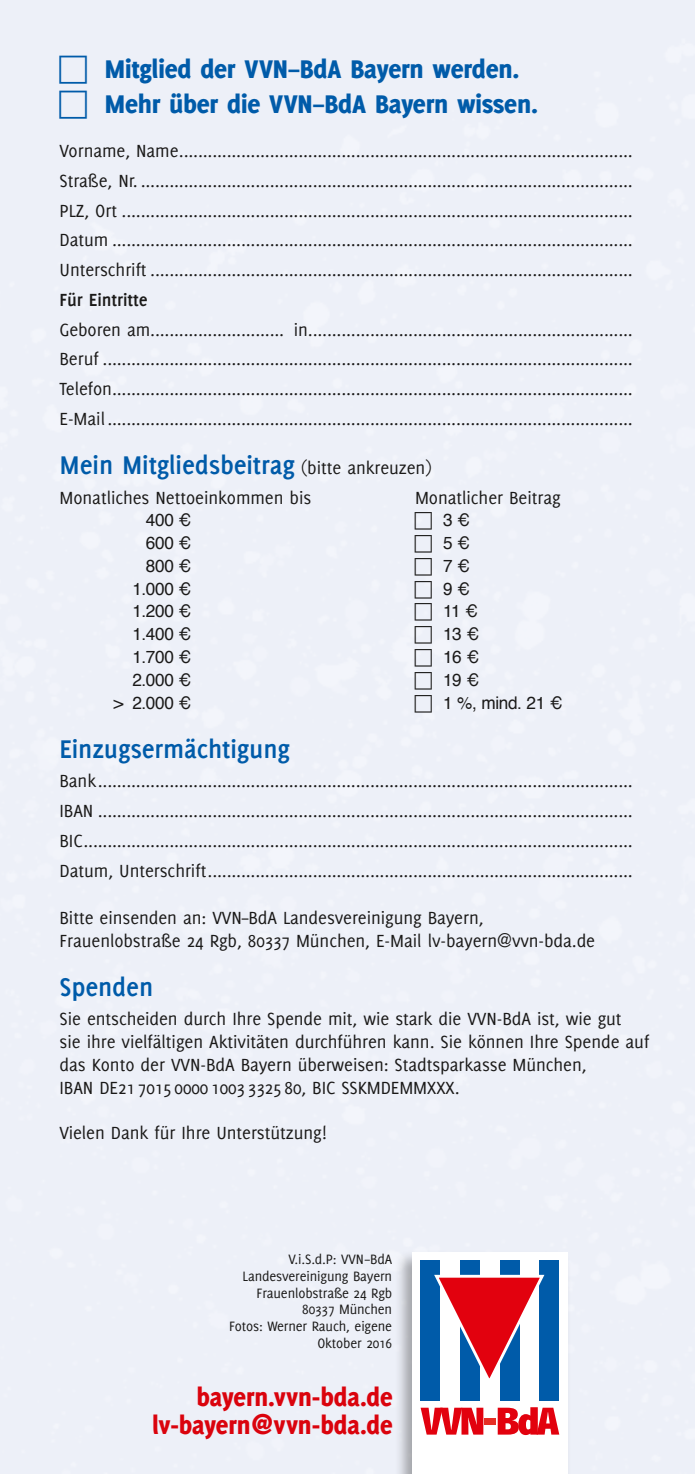
<style>
.page{position:relative;width:695px;height:1474px;background:#fff}
.page>*{position:absolute;margin:0;border:0;box-sizing:border-box;transform-origin:0 0}
.t1{font:800 28px/35px "Delicious";letter-spacing:-.005em;color:#005ba9}
.t2{font:700 28px "Delicious";letter-spacing:-.005em;color:#005ba9}
.t3{font:800 28px/28px "Delicious";letter-spacing:-.005em;color:#da030d;text-align:right;scale:.95 1}
.t4{font:19.25px/29.8px "Delicious";letter-spacing:-.005em;color:#1a1918;text-align:justify}
.t5{font:700 19.25px "Delicious";letter-spacing:-.005em;color:#1a1918}
.t6{font:17.5px "Helvetica";letter-spacing:-.02em;color:#1a1918}
.t7{font:14.88px/16.8px "Delicious";letter-spacing:-.01em;color:#1a1918;text-align:right}
.s1{font-weight:400;font-size:19.25px;color:#1a1918}
</style>
<div class="page">
<div style="left:0;top:0;width:694px;height:1473px;background:#edf0f8"></div>
<div style="left:394px;top:1248px;width:177px;height:225px;background:#1a1918;opacity:.35"></div>
<div style="left:412px;top:1252px;width:155px;height:221px;background:#fff"></div>
<div style="left:420px;top:1260px;width:20px;height:140px;background:#005ba9"></div>
<div style="left:539px;top:1260px;width:20px;height:140px;background:#005ba9"></div>
<div style="left:499px;top:1260px;width:20px;height:140px;background:#005ba9"></div>
<div style="left:460px;top:1260px;width:20px;height:140px;background:#005ba9"></div>
<svg style="left:434px;top:1270px;width:111px;height:119px"></svg>
<svg style="left:420px;top:1407px;width:63px;height:27px"></svg>
<svg style="left:497px;top:1407px;width:62px;height:27px"></svg>
<div style="left:484px;top:1417px;width:12px;height:7px;background:#e62e25"></div>
<h1 class="t1" style="left:105px;top:53px;width:435px">Mitglied der VVN–BdA Bayern werden.<br>Mehr über die VVN–BdA Bayern wissen.</h1>
<p class="t4" style="left:60px;top:136px;width:574px">Vorname, Name ...............................................................................................<br>Straße, Nr. .......................................................................................................<br>PLZ, Ort ...........................................................................................................<br>Datum .............................................................................................................<br>Unterschrift .....................................................................................................</p>
<p class="t5" style="left:60px;top:292px;width:90px">Für Eintritte</p>
<p class="t4" style="left:60px;top:315px;width:574px">Geboren am ............................ in ....................................................................<br>Beruf ...............................................................................................................<br>Telefon .............................................................................................................<br>E-Mail ..............................................................................................................</p>
<h1 class="t2" style="left:60px;top:454px;width:373px">Mein Mitgliedsbeitrag <span class="s1">(bitte ankreuzen)</span></h1>
<p class="t4" style="left:60px;top:483px;width:253px">Monatliches Nettoeinkommen bis</p>
<p class="t4" style="left:415px;top:483px;width:147px">Monatlicher Beitrag</p>
<p class="t6" style="left:146px;top:513px;width:47px">400 €</p>
<p class="t6" style="left:443px;top:513px;width:28px">3 €</p>
<p class="t6" style="left:146px;top:536px;width:47px">600 €</p>
<p class="t6" style="left:443px;top:536px;width:28px">5 €</p>
<p class="t6" style="left:146px;top:559px;width:47px">800 €</p>
<p class="t6" style="left:443px;top:559px;width:28px">7 €</p>
<p class="t6" style="left:132px;top:582px;width:60px">1.000 €</p>
<p class="t6" style="left:443px;top:582px;width:28px">9 €</p>
<p class="t6" style="left:132px;top:604px;width:60px">1.200 €</p>
<p class="t6" style="left:443px;top:604px;width:36px">11 €</p>
<p class="t6" style="left:132px;top:627px;width:60px">1.400 €</p>
<p class="t6" style="left:443px;top:627px;width:38px">13 €</p>
<p class="t6" style="left:132px;top:650px;width:60px">1.700 €</p>
<p class="t6" style="left:443px;top:650px;width:38px">16 €</p>
<p class="t6" style="left:132px;top:673px;width:60px">2.000 €</p>
<p class="t6" style="left:443px;top:673px;width:38px">19 €</p>
<p class="t6" style="left:113px;top:695px;width:79px">&gt; 2.000 €</p>
<p class="t6" style="left:443px;top:695px;width:121px">1 %, mind. 21 €</p>
<h1 class="t2" style="left:60px;top:737px;width:232px">Einzugsermächtigung</h1>
<p class="t4" style="left:60px;top:766px;width:574px">Bank ................................................................................................................<br>IBAN ................................................................................................................<br>BIC ...................................................................................................................<br>Datum, Unterschrift .........................................................................................</p>
<p class="t4" style="left:60px;top:906px;width:537px;line-height:22.8px">Bitte einsenden an: VVN–BdA Landesvereinigung Bayern,<br>Frauenlobstraße 24 Rgb, 80337 München, E-Mail lv-bayern@vvn-bda.de</p>
<h1 class="t2" style="left:60px;top:975px;width:95px">Spenden</h1>
<p class="t4" style="left:60px;top:1008px;width:591px;line-height:22.8px;text-align:left">Sie entscheiden durch Ihre Spende mit, wie stark die VVN-BdA ist, wie gut<br>sie ihre vielfältigen Aktivitäten durchführen kann. Sie können Ihre Spende auf das Konto der VVN-BdA Bayern überweisen: Stadtsparkasse München,<br>IBAN DE21 7015 0000 1003 3325 80, BIC SSKMDEMMXXX.</p>
<p class="t4" style="left:60px;top:1118px;width:268px">Vielen Dank für Ihre Unterstützung!</p>
<p class="t7" style="left:229px;top:1250px;width:164px">V.i.S.d.P: VVN–BdA<br>Landesvereinigung Bayern<br>Frauenlobstraße 24 Rgb<br>80337 München<br>Fotos: Werner Rauch, eigene<br>Oktober 2016</p>
<h1 class="t3" style="left:152px;top:1384px;width:254px">bayern.vvn-bda.de lv-bayern@vvn-bda.de</h1>
</div>
